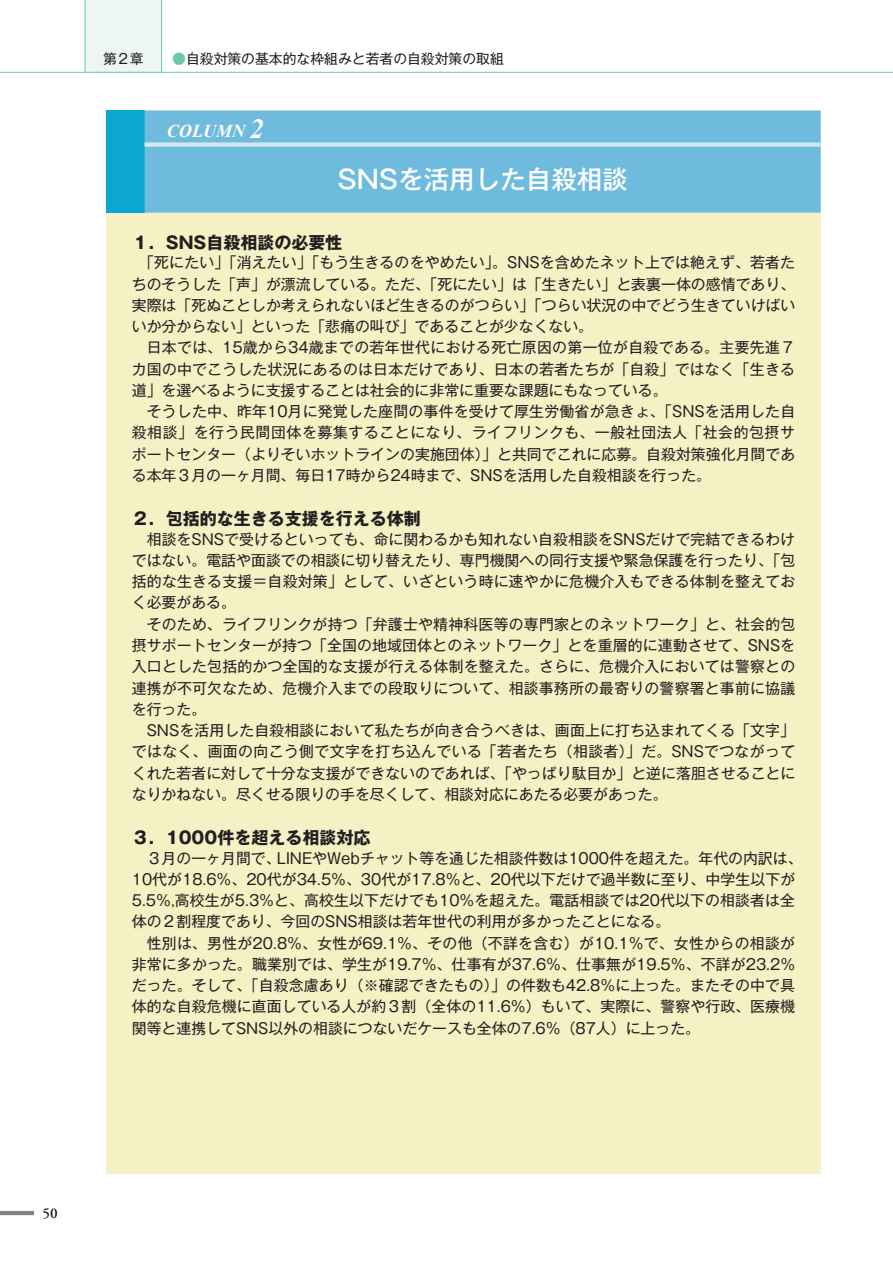
<style>
.page{position:relative;width:893px;height:1263px;background:#fff}
.page>*{position:absolute;margin:0;border:0;box-sizing:border-box;transform-origin:0 0}
.t1{font:500 25.5px "Gothic MB101 Pr 6 N";color:#fff}
.t2{font:italic 700 18px "Times New Roman";color:#fff}
.t3{font:700 16.95px "Gothic MB101 Pr 6 N";color:#231f20}
.t4{font:14.85px/21.3px "Gothic MB101 Pr 6 N";color:#231f20;text-align:justify}
.t5{font:600 14.85px "Adobe Garamond Pro";color:#231f20}
.t6{font:13.8px "Gothic MB101 Pr 6 N";color:#231f20}
.s1{color:#6ec7ad}
.s2{font-size:27.6px}
</style>
<div class="page">
<div style="left:106px;top:111px;width:715px;height:1063px;background:#f4f1c4"></div>
<div style="left:106px;top:111px;width:39px;height:102px;background:#0ca6d3"></div>
<div style="left:145px;top:111px;width:676px;height:102px;background:#6ebbde"></div>
<div style="left:145px;top:142px;width:676px;height:5px;background:#d4e8f4"></div>
<hr style="left:0;top:1211px;width:34px;height:4px;background:#808285">
<div style="left:85px;top:0;width:77px;height:72px;background:#edf6f3"></div>
<hr style="left:0;top:72px;width:893px;height:1px;background:#6ec7ad">
<hr style="left:85px;top:0;width:1px;height:72px;background:#6ec7ad">
<hr style="left:161px;top:0;width:1px;height:72px;background:#6ec7ad">
<p class="t6" style="left:103px;top:48px;width:42px">第2章</p>
<p class="t6" style="left:172px;top:48px;width:333px"><span class="s1">●</span>自殺対策の基本的な枠組みと若者の自殺対策の取組</p>
<p class="t2" style="left:167px;top:119px;width:98px">COLUMN <span class="s2">2</span></p>
<h1 class="t1" style="left:337px;top:158px;width:292px">SNSを活用した自殺相談</h1>
<p class="t3" style="left:132px;top:228px;width:212px">１．SNS自殺相談の必要性</p>
<p class="t4" style="left:132px;top:251px;width:665px;text-indent:7px">「死にたい」「消えたい」「もう生きるのをやめたい」。SNSを含めたネット上では絶えず、若者たちのそうした「声」が漂流している。ただ、「死にたい」は「生きたい」と表裏一体の感情であり、実際は「死ぬことしか考えられないほど生きるのがつらい」「つらい状況の中でどう生きていけばいいか分からない」といった「悲痛の叫び」であることが少なくない。</p>
<p class="t4" style="left:132px;top:336px;width:665px;text-indent:15px">日本では、15歳から34歳までの若年世代における死亡原因の第一位が自殺である。主要先進７カ国の中でこうした状況にあるのは日本だけであり、日本の若者たちが「自殺」ではなく「生きる道」を選べるように支援することは社会的に非常に重要な課題にもなっている。</p>
<p class="t4" style="left:132px;top:400px;width:665px;text-indent:15px">そうした中、昨年10月に発覚した座間の事件を受けて厚生労働省が急きょ、「SNSを活用した自殺相談」を行う民間団体を募集することになり、ライフリンクも、一般社団法人「社会的包摂サポートセンター（よりそいホットラインの実施団体）」と共同でこれに応募。自殺対策強化月間である本年３月の一ヶ月間、毎日17時から24時まで、SNSを活用した自殺相談を行った。</p>
<p class="t3" style="left:132px;top:505px;width:291px">２．包括的な生きる支援を行える体制</p>
<p class="t4" style="left:132px;top:527px;width:665px;text-indent:15px">相談をSNSで受けるといっても、命に関わるかも知れない自殺相談をSNSだけで完結できるわけではない。電話や面談での相談に切り替えたり、専門機関への同行支援や緊急保護を行ったり、「包括的な生きる支援＝自殺対策」として、いざという時に速やかに危機介入もできる体制を整えておく必要がある。</p>
<p class="t4" style="left:132px;top:612px;width:665px;text-indent:15px">そのため、ライフリンクが持つ「弁護士や精神科医等の専門家とのネットワーク」と、社会的包摂サポートセンターが持つ「全国の地域団体とのネットワーク」とを重層的に連動させて、SNSを入口とした包括的かつ全国的な支援が行える体制を整えた。さらに、危機介入においては警察との連携が不可欠なため、危機介入までの段取りについて、相談事務所の最寄りの警察署と事前に協議を行った。</p>
<p class="t4" style="left:132px;top:719px;width:665px;text-indent:15px">SNSを活用した自殺相談において私たちが向き合うべきは、画面上に打ち込まれてくる「文字」ではなく、画面の向こう側で文字を打ち込んでいる「若者たち（相談者）」だ。SNSでつながってくれた若者に対して十分な支援ができないのであれば、「やっぱり駄目か」と逆に落胆させることになりかねない。尽くせる限りの手を尽くして、相談対応にあたる必要があった。</p>
<p class="t3" style="left:132px;top:824px;width:240px">３．1000件を超える相談対応</p>
<p class="t4" style="left:132px;top:846px;width:672px;text-align:left;text-indent:15px">３月の一ヶ月間で、LINEやWebチャット等を通じた相談件数は1000件を超えた。年代の内訳は、10代が18.6％、20代が34.5％、30代が17.8％と、20代以下だけで過半数に至り、中学生以下が5.5％,高校生が5.3％と、高校生以下だけでも10％を超えた。電話相談では20代以下の相談者は全体の２割程度であり、今回のSNS相談は若年世代の利用が多かったことになる。</p>
<p class="t4" style="left:132px;top:931px;width:665px;text-indent:15px">性別は、男性が20.8％、女性が69.1％、その他（不詳を含む）が10.1％で、女性からの相談が非常に多かった。職業別では、学生が19.7％、仕事有が37.6％、仕事無が19.5％、不詳が23.2％だった。そして、「自殺念慮あり（※確認できたもの）」の件数も42.8％に上った。またその中で具体的な自殺危機に直面している人が約３割（全体の11.6％）もいて、実際に、警察や行政、医療機関等と連携してSNS以外の相談につないだケースも全体の7.6％（87人）に上った。</p>
<p class="t5" style="left:43px;top:1205px;width:17px">50</p>
</div>
